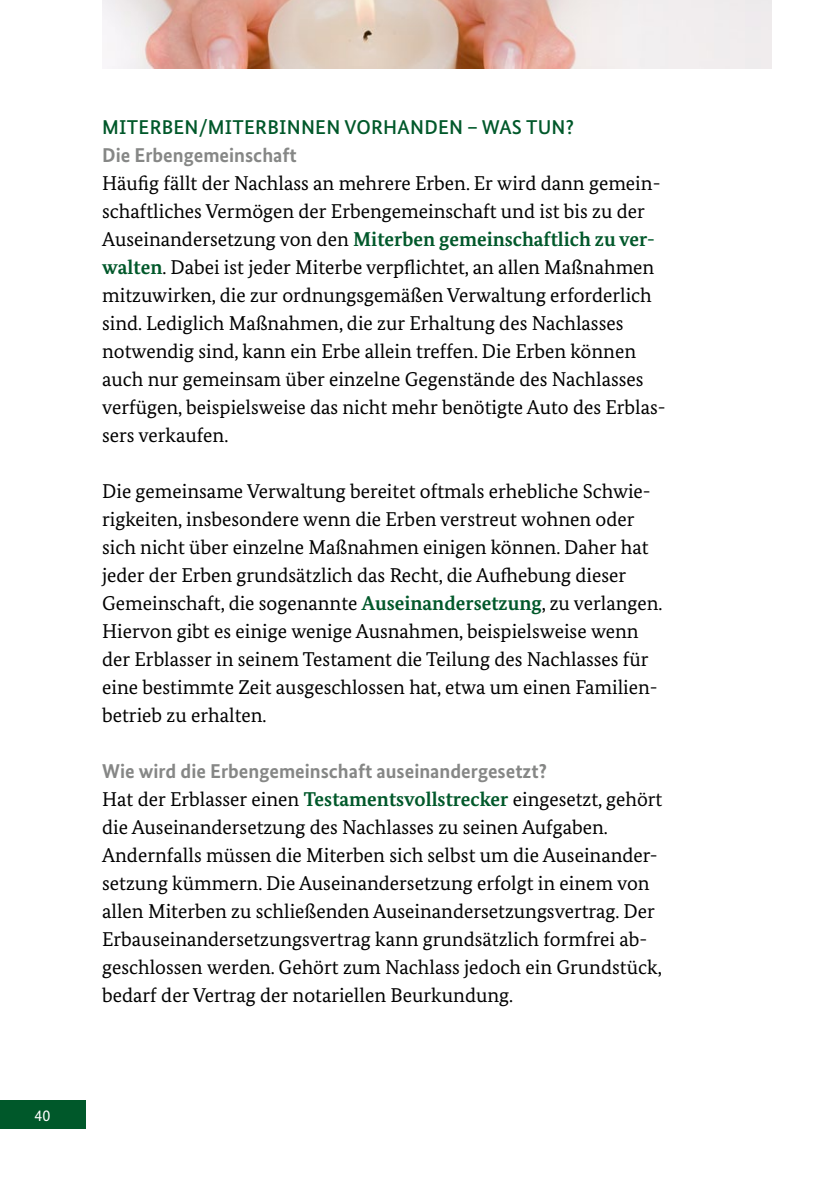
<style>
.page{position:relative;width:840px;height:1191px;background:#fff}
.page>*{position:absolute;margin:0;border:0;box-sizing:border-box;transform-origin:0 0}
.Innenseiten_P_Copy_10_14pt{font:20px/28px "Bundes Serif";color:#000}
.Innenseiten_H3_Headline_10_14pt_gemischt{font:700 20px "Bundes Sans";color:#868786}
.Innenseiten_H2_Headline_10_14pt{font:500 20px "Bundes Sans";letter-spacing:.01em;color:#00582a}
.t1{font:16px "Bundes Sans";color:#fff}
.s1{font-weight:700;color:#00582a}
</style>
<div class="page">
<div style="left:0;top:1100px;width:85px;height:28px;background:#00582a"></div>
<img style="left:102px;top:0;width:669px;height:68px">
<p class="t1" style="left:35px;top:1105px;width:17px">40</p>
<h2 class="Innenseiten_H2_Headline_10_14pt" style="left:102px;top:115px;width:473px">MITERBEN/MITERBINNEN VORHANDEN – WAS TUN?</h2>
<h3 class="Innenseiten_H3_Headline_10_14pt_gemischt" style="left:102px;top:143px;width:196px">Die Erbengemeinschaft</h3>
<p class="Innenseiten_P_Copy_10_14pt" style="left:102px;top:169px;width:564px">Häufig fällt der Nachlass an mehrere Erben. Er wird dann gemein&shy;schaftliches Vermögen der Erbengemeinschaft und ist bis zu der Auseinandersetzung von den <span class="s1">Miterben gemeinschaftlich zu ver&shy;walten</span>. Dabei ist jeder Miterbe verpflichtet, an allen Maßnahmen mitzuwirken, die zur ordnungsgemäßen Verwaltung erforderlich sind. Lediglich Maßnahmen, die zur Erhaltung des Nachlasses notwendig sind, kann ein Erbe allein treffen. Die Erben können auch nur gemeinsam über einzelne Gegenstände des Nachlasses verfügen, beispielsweise das nicht mehr benötigte Auto des Erblas&shy;sers verkaufen.</p>
<p class="Innenseiten_P_Copy_10_14pt" style="left:102px;top:477px;width:560px">Die gemeinsame Verwaltung bereitet oftmals erhebliche Schwie&shy;rigkeiten, insbesondere wenn die Erben verstreut wohnen oder sich nicht über einzelne Maßnahmen einigen können. Daher hat jeder der Erben grundsätzlich das Recht, die Aufhebung dieser Gemeinschaft, die sogenannte <span class="s1">Auseinandersetzung</span>, zu verlangen.<br>Hiervon gibt es einige wenige Ausnahmen, beispielsweise wenn der Erblasser in seinem Testament die Teilung des Nachlasses für eine bestimmte Zeit ausgeschlossen hat, etwa um einen Familien&shy;betrieb zu erhalten.</p>
<h3 class="Innenseiten_H3_Headline_10_14pt_gemischt" style="left:102px;top:759px;width:446px">Wie wird die Erbengemeinschaft auseinandergesetzt?</h3>
<p class="Innenseiten_P_Copy_10_14pt" style="left:102px;top:785px;width:561px">Hat der Erblasser einen <span class="s1">Testamentsvollstrecker</span> eingesetzt, gehört die Auseinandersetzung des Nachlasses zu seinen Aufgaben.<br>Andernfalls müssen die Miterben sich selbst um die Auseinander&shy;setzung kümmern. Die Auseinandersetzung erfolgt in einem von allen Miterben zu schließenden Auseinandersetzungsvertrag. Der Erbauseinandersetzungsvertrag kann grundsätzlich formfrei ab&shy;geschlossen werden. Gehört zum Nachlass jedoch ein Grundstück, bedarf der Vertrag der notariellen Beurkundung.</p>
</div>
